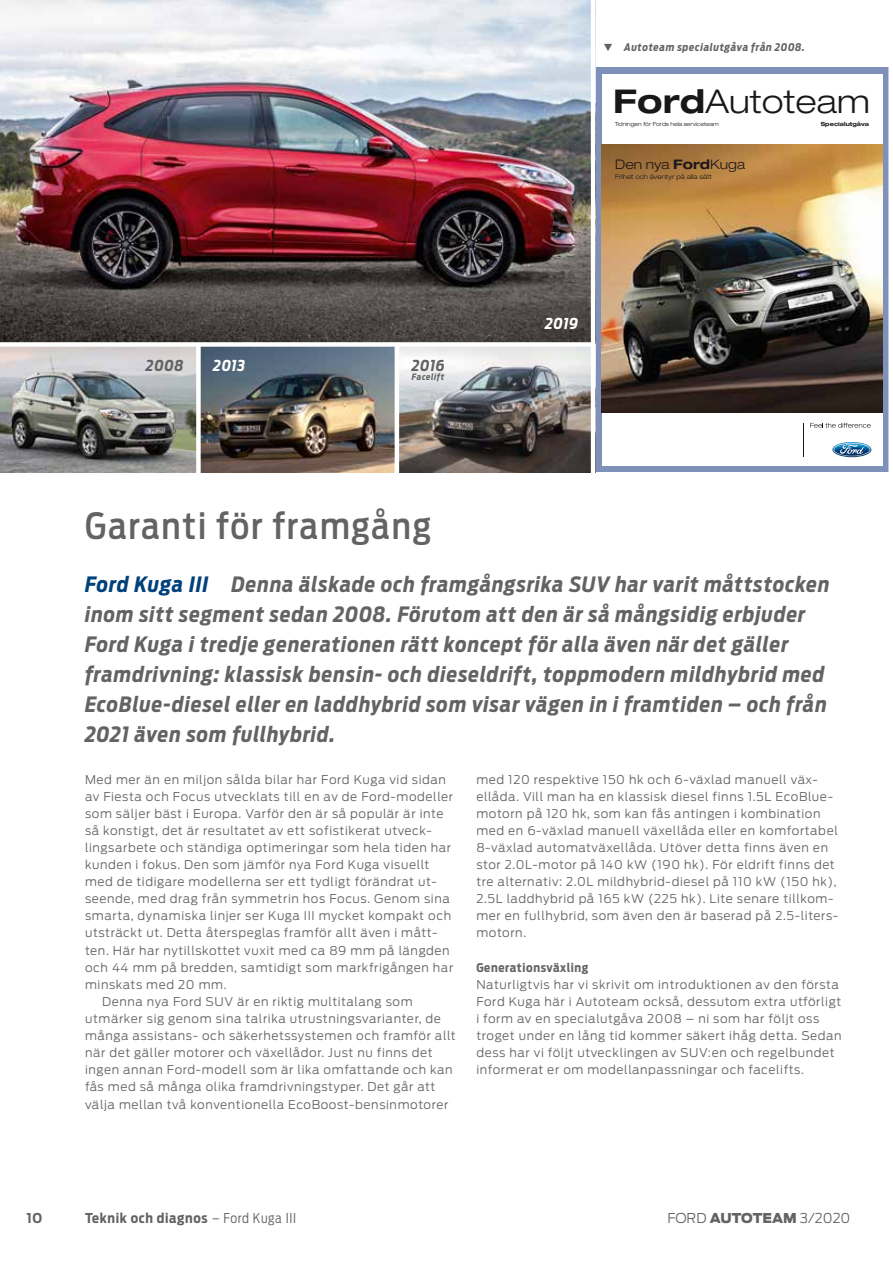
<style>
.page{position:relative;width:893px;height:1263px;background:#fff}
.page>*{position:absolute;margin:0;border:0;box-sizing:border-box;transform-origin:0 0}
.t1{font:500 36px "Ford Antenna Cond";letter-spacing:.05em;color:#636362}
.t2{font:300 expanded 32.7px "Helvetica Neue";letter-spacing:.005em;color:#1a171b}
.t3{font:italic 700 21px/30px "Ford Antenna Cond";letter-spacing:.045em;color:#636362}
.t4{font:italic 700 15px "Ford Antenna Cond";letter-spacing:.035em;color:#636362}
.t5{font:italic 700 15px "Ford Antenna Cond";letter-spacing:.02em;color:#fff}
.t6{font:700 13.5px "Ford Antenna Cond";letter-spacing:.05em;color:#636362}
.t7{font:300 13.5px "Ford Antenna";color:#636362}
.t8{font:700 13.5px "Ford Antenna";color:#636362}
.t9{font:300 expanded 13.2px "Helvetica Neue";color:#1a171b}
.t10{font:300 12px/17.1px "Ford Antenna";letter-spacing:.05em;color:#636362}
.t11{font:700 12px "Ford Antenna Cond";letter-spacing:.05em;color:#636362}
.t12{font:italic 700 10.5px "Ford Antenna Cond";letter-spacing:.055em;color:#636362}
.t13{font:italic 700 8.7px "Ford Antenna Cond";letter-spacing:.06em;color:#636362}
.t14{font:300 expanded 6.6px "Helvetica Neue";letter-spacing:.005em;color:#1a171b}
.t15{font:300 expanded 5.7px "Helvetica Neue";color:#1a171b}
.t16{font:700 expanded 5.7px "Helvetica Neue";color:#1a171b}
.s1{font-weight:700}
.s2{color:#00407b}
.s3{font-weight:300}
.s4{font-weight:900}
</style>
<div class="page">
<div style="left:595px;top:67px;width:298px;height:405px;background:#7f90b9"></div>
<div style="left:602px;top:74px;width:280px;height:392px;background:#fff"></div>
<svg style="left:810px;top:423px;width:61px;height:5px"></svg>
<hr style="left:803px;top:423px;width:1px;height:33px;background:#1a171b">
<svg style="left:833px;top:442px;width:38px;height:15px"></svg>
<img style="left:602px;top:145px;width:280px;height:267px">
<img style="left:0;top:0;width:591px;height:342px">
<svg style="left:399px;top:347px;width:192px;height:125px;background:#858180"></svg>
<img style="left:201px;top:347px;width:194px;height:125px">
<svg style="left:0;top:347px;width:196px;height:125px;background:#8f9190"></svg>
<div style="left:888px;top:0;width:5px;height:1263px;background:#fff"></div>
<p class="t12" style="left:624px;top:38px;width:182px">Autoteam specialutgåva från 2008.</p>
<h2 class="t2" style="left:613px;top:81px;width:258px"><span class="s1">Ford</span>Autoteam</h2>
<p class="t15" style="left:615px;top:121px;width:106px">Tidningen för Fords hela serviceteam</p>
<p class="t16" style="left:821px;top:121px;width:50px">Specialutgåva</p>
<p class="t4" style="left:146px;top:353px;width:39px">2008</p>
<p class="t5" style="left:213px;top:353px;width:33px">2013</p>
<p class="t4" style="left:412px;top:353px;width:34px">2016</p>
<p class="t13" style="left:412px;top:369px;width:34px">Facelift</p>
<p class="t9" style="left:615px;top:156px;width:132px">Den nya <span class="s1">Ford</span>Kuga</p>
<p class="t14" style="left:615px;top:172px;width:98px">Frihet och äventyr på alla sätt</p>
<p class="t5" style="left:545px;top:310px;width:34px">2019</p>
<h1 class="t1" style="left:85px;top:495px;width:348px">Garanti för framgång</h1>
<p class="t3" style="left:85px;top:567px;width:746px"><span class="s2">Ford Kuga III</span> Denna älskade och framgångsrika SUV har varit måttstocken inom sitt segment sedan 2008. Förutom att den är så mångsidig erbjuder Ford Kuga i tredje generationen rätt koncept för alla även när det gäller framdrivning: klassisk bensin- och dieseldrift, toppmodern mildhybrid med EcoBlue-diesel eller en laddhybrid som visar vägen in i framtiden – och från 2021 även som fullhybrid.</p>
<p class="t10" style="left:85px;top:769px;width:362px">Med mer än en miljon sålda bilar har Ford Kuga vid sidan</p>
<p class="t10" style="left:85px;top:786px;width:370px">av Fiesta och Focus utvecklats till en av de Ford-modeller</p>
<p class="t10" style="left:85px;top:803px;width:360px">som säljer bäst i Europa. Varför den är så populär är inte</p>
<p class="t10" style="left:85px;top:820px;width:348px">så konstigt, det är resultatet av ett sofistikerat utveck-</p>
<p class="t10" style="left:85px;top:838px;width:368px">lingsarbete och ständiga optimeringar som hela tiden har</p>
<p class="t10" style="left:85px;top:855px;width:346px">kunden i fokus. Den som jämför nya Ford Kuga visuellt</p>
<p class="t10" style="left:85px;top:872px;width:353px">med de tidigare modellerna ser ett tydligt förändrat ut-</p>
<p class="t10" style="left:85px;top:889px;width:366px">seende, med drag från symmetrin hos Focus. Genom sina</p>
<p class="t10" style="left:85px;top:906px;width:368px">smarta, dynamiska linjer ser Kuga III mycket kompakt och</p>
<p class="t10" style="left:85px;top:923px;width:354px">utsträckt ut. Detta återspeglas framför allt även i måt -</p>
<p class="t10" style="left:85px;top:940px;width:366px">ten. Här har nytillskottet vuxit med ca 89 mm på längden</p>
<p class="t10" style="left:85px;top:957px;width:370px">och 44 mm på bredden, samtidigt som markfrigången har</p>
<p class="t10" style="left:85px;top:974px;width:143px">minskats med 20 mm.</p>
<p class="t10" style="left:102px;top:991px;width:312px">Denna nya Ford SUV är en riktig multitalang som</p>
<p class="t10" style="left:85px;top:1009px;width:358px">utmärker sig genom sina talrika utrustningsvarianter, de</p>
<p class="t10" style="left:85px;top:1026px;width:372px">många assistans- och säkerhetssystemen och framför allt</p>
<p class="t10" style="left:85px;top:1043px;width:349px">när det gäller motorer och växellådor. Just nu finns det</p>
<p class="t10" style="left:85px;top:1060px;width:369px">ingen annan Ford-modell som är lika omfattande och kan</p>
<p class="t10" style="left:85px;top:1077px;width:352px">fås med så många olika framdrivningstyper. Det går att</p>
<p class="t10" style="left:85px;top:1094px;width:365px">välja mellan två konventionella EcoBoost-bensinmotorer</p>
<p class="t10" style="left:476px;top:769px;width:363px">med 120 respektive 150 hk och 6-växlad manuell väx&shy;ellåda. Vill man ha en klassisk diesel finns 1.5L EcoBlue&shy;motorn på 120 hk, som kan fås antingen i kombination med en 6-växlad manuell växellåda eller en komfortabel 8-växlad automatväxellåda. Utöver detta finns även en stor 2.0L-motor på 140 kW (190 hk). För eldrift finns det tre alternativ: 2.0L mildhybrid-diesel på 110 kW (150 hk), 2.5L laddhybrid på 165 kW (225 hk). Lite senare tillkom&shy;mer en fullhybrid, som även den är baserad på 2.5-liters&shy;motorn.</p>
<p class="t11" style="left:476px;top:956px;width:114px">Generationsväxling</p>
<p class="t10" style="left:476px;top:974px;width:367px">Naturligtvis har vi skrivit om introduktionen av den första Ford Kuga här i Autoteam också, dessutom extra utförligt i form av en specialutgåva 2008 – ni som har följt oss troget under en lång tid kommer säkert ihåg detta. Sedan dess har vi följt utvecklingen av SUV:en och regelbundet informerat er om modellanpassningar och facelifts.</p>
<p class="t8" style="left:26px;top:1206px;width:18px">10</p>
<p class="t6" style="left:85px;top:1206px;width:213px">Teknik och diagnos <span class="s3">– Ford Kuga III</span></p>
<p class="t7" style="left:667px;top:1206px;width:185px">FORD <span class="s4">AUTOTEAM</span> 3/2020</p>
</div>
